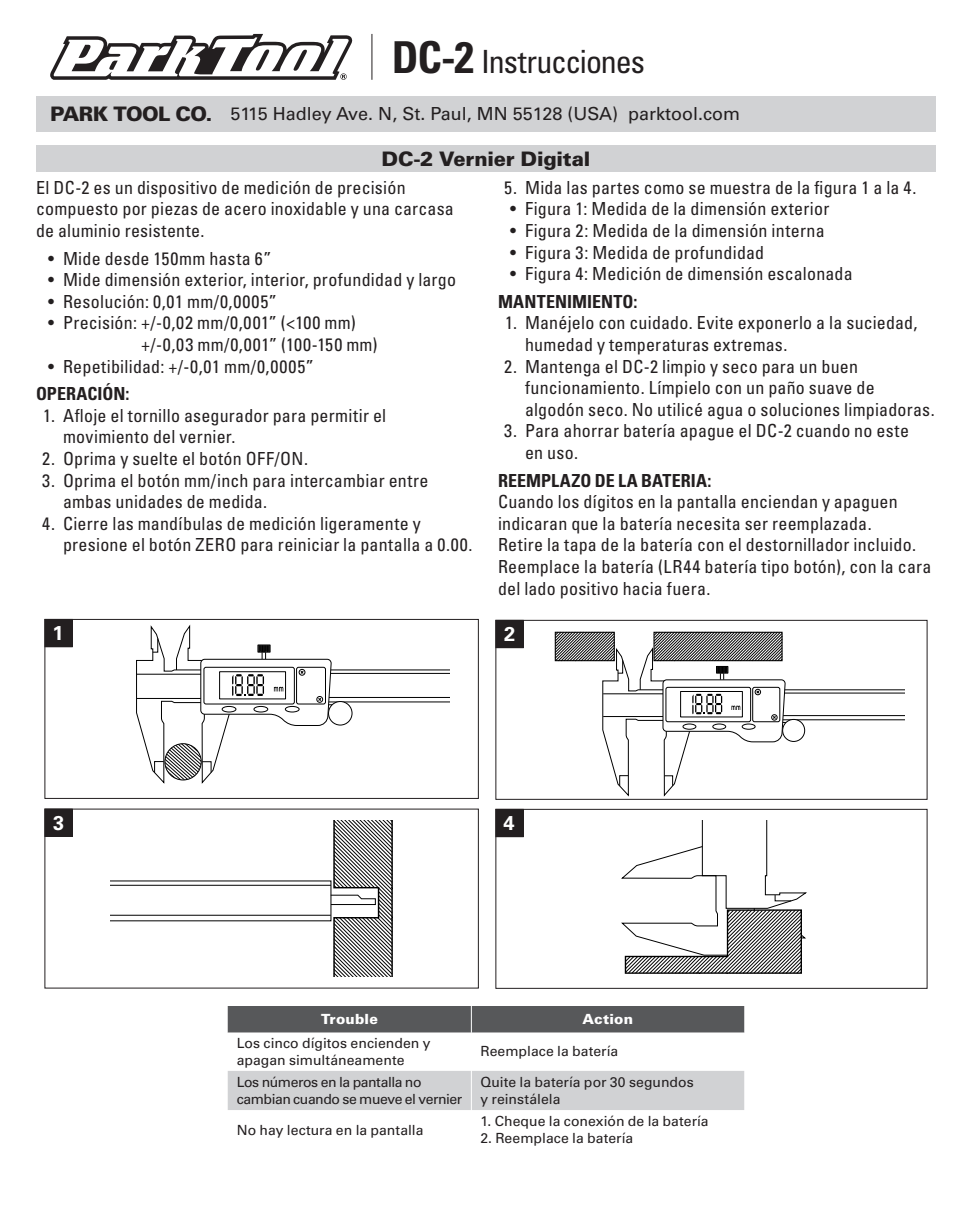
<style>
.page{position:relative;width:972px;height:1215px;background:#fff}
.page>*{position:absolute;margin:0;border:0;box-sizing:border-box;transform-origin:0 0}
.t1{font:condensed 32px "Univers LT Std";letter-spacing:-.035em;color:#231f20}
.t2{font:900 20px "Univers LT Std";letter-spacing:-.01em;color:#231f20}
.t3{font:700 20px "Univers LT Std";color:#fff}
.t4{font:condensed 18px/21.6px "Univers LT Std";letter-spacing:.015em;color:#231f20}
.t5{font:18px "Univers LT Std";color:#231f20}
.t6{font:700 condensed 18px "Univers LT Std";color:#231f20}
.t7{font:14px/16.8px "Univers LT Std";color:#231f20}
.t8{font:14px/16.8px "Univers LT Std";letter-spacing:-.03em;color:#231f20}
.t9{font:900 14px "Univers LT Std";letter-spacing:.01em;color:#fff}
.s1{font-weight:700;font-size:44px}
.s2{font-weight:900;font-size:20px}
</style>
<div class="page">
<div style="left:495px;top:809px;width:433px;height:180px;border:1px solid #231f20"></div>
<div style="left:495px;top:620px;width:433px;height:180px;border:1px solid #231f20"></div>
<div style="left:44px;top:619px;width:435px;height:180px;border:1px solid #231f20"></div>
<div style="left:36px;top:146px;width:900px;height:26px;background:#d1d2d4"></div>
<svg style="left:136px;top:624px;width:313px;height:160px"></svg>
<svg style="left:554px;top:631px;width:351px;height:166px"></svg>
<svg style="left:111px;top:820px;width:282px;height:157px"></svg>
<svg style="left:621px;top:820px;width:186px;height:154px"></svg>
<div style="left:45px;top:809px;width:27px;height:27px;background:#231f20"></div>
<div style="left:44px;top:809px;width:29px;height:28px;border:1px solid #231f20"></div>
<div style="left:496px;top:809px;width:27px;height:28px;background:#231f20"></div>
<div style="left:495px;top:809px;width:29px;height:28px;border:1px solid #231f20"></div>
<div style="left:496px;top:620px;width:27px;height:28px;background:#231f20"></div>
<div style="left:495px;top:620px;width:29px;height:28px;border:1px solid #231f20"></div>
<div style="left:45px;top:619px;width:27px;height:28px;background:#231f20"></div>
<div style="left:44px;top:619px;width:29px;height:28px;border:1px solid #231f20"></div>
<div style="left:228px;top:1071px;width:516px;height:39px;background:#d1d2d4"></div>
<div style="left:228px;top:1006px;width:516px;height:27px;background:#57585a"></div>
<hr style="left:471px;top:1071px;width:1px;height:39px;background:#fff">
<div style="left:36px;top:96px;width:900px;height:36px;background:#d1d2d4"></div>
<svg style="left:50px;top:34px;width:303px;height:46px"></svg>
<hr style="left:371px;top:34px;width:1px;height:46px;background:#231f20">
<h1 class="t1" style="left:392px;top:41px;width:255px"><span class="s1">DC-2</span> Instrucciones</h1>
<p class="t5" style="left:50px;top:103px;width:692px"><span class="s2">PARK TOOL CO.</span> 5115 Hadley Ave. N, St. Paul, MN 55128 (USA) parktool.com</p>
<p class="t2" style="left:382px;top:147px;width:210px">DC-2 Vernier Digital</p>
<p class="t4" style="left:36px;top:176px;width:419px">El DC-2 es un dispositivo de medición de precisión compuesto por piezas de acero inoxidable y una carcasa de aluminio resistente.</p>
<p class="t4" style="left:48px;top:247px;width:225px">• Mide desde 150mm hasta 6”</p>
<p class="t4" style="left:48px;top:269px;width:410px">• Mide dimensión exterior, interior, profundidad y largo</p>
<p class="t4" style="left:48px;top:290px;width:230px">• Resolución: 0,01 mm/0,0005”</p>
<p class="t4" style="left:141px;top:312px;width:238px;text-indent:-93px">• Precisión: +/-0,02 mm/0,001” (&lt;100 mm) +/-0,03 mm/0,001” (100-150 mm)</p>
<p class="t4" style="left:48px;top:355px;width:267px">• Repetibilidad: +/-0,01 mm/0,0005”</p>
<p class="t6" style="left:36px;top:383px;width:95px">OPERACIÓN:</p>
<p class="t4" style="left:63px;top:404px;width:325px;text-indent:-20px">1. Afloje el tornillo asegurador para permitir el movimiento del vernier.</p>
<p class="t4" style="left:42px;top:448px;width:267px">2. Oprima y suelte el botón OFF/ON.</p>
<p class="t4" style="left:63px;top:469px;width:367px;text-indent:-21px">3. Oprima el botón mm/inch para intercambiar entre ambas unidades de medida.</p>
<p class="t4" style="left:63px;top:512px;width:411px;text-indent:-21px">4. Cierre las mandíbulas de medición ligeramente y presione el botón ZERO para reiniciar la pantalla a 0.00.</p>
<p class="t4" style="left:504px;top:176px;width:414px">5. Mida las partes como se muestra de la figura 1 a la 4.</p>
<p class="t4" style="left:510px;top:198px;width:321px">• Figura 1: Medida de la dimensión exterior</p>
<p class="t4" style="left:510px;top:220px;width:316px">• Figura 2: Medida de la dimensión interna</p>
<p class="t4" style="left:510px;top:241px;width:256px">• Figura 3: Medida de profundidad</p>
<p class="t4" style="left:510px;top:263px;width:344px">• Figura 4: Medición de dimensión escalonada</p>
<p class="t6" style="left:498px;top:290px;width:141px">MANTENIMIENTO:</p>
<p class="t4" style="left:525px;top:312px;width:394px;text-indent:-20px">1. Manéjelo con cuidado. Evite exponerlo a la suciedad, humedad y temperaturas extremas.</p>
<p class="t4" style="left:525px;top:355px;width:411px;text-indent:-21px">2. Mantenga el DC-2 limpio y seco para un buen funcionamiento. Límpielo con un paño suave de algodón seco. No utilicé agua o soluciones limpiadoras.</p>
<p class="t4" style="left:525px;top:420px;width:386px;text-indent:-21px">3. Para ahorrar batería apague el DC-2 cuando no este en uso.</p>
<p class="t6" style="left:498px;top:469px;width:215px">REEMPLAZO DE LA BATERIA:</p>
<p class="t4" style="left:498px;top:491px;width:435px">Cuando los dígitos en la pantalla enciendan y apaguen indicaran que la batería necesita ser reemplazada.<br>Retire la tapa de la batería con el destornillador incluido.<br>Reemplace la batería (LR44 batería tipo botón), con la cara del lado positivo hacia fuera.</p>
<p class="t3" style="left:53px;top:622px;width:13px">1</p>
<p class="t3" style="left:504px;top:623px;width:13px">2</p>
<p class="t3" style="left:53px;top:811px;width:13px">3</p>
<p class="t3" style="left:504px;top:812px;width:13px">4</p>
<p class="t9" style="left:321px;top:1011px;width:58px">Trouble</p>
<p class="t9" style="left:583px;top:1011px;width:52px">Action</p>
<p class="t7" style="left:237px;top:1035px;width:195px">Los cinco dígitos encienden y apagan simultáneamente</p>
<p class="t7" style="left:480px;top:1043px;width:139px">Reemplace la batería</p>
<p class="t8" style="left:237px;top:1074px;width:227px">Los números en la pantalla no cambian cuando se mueve el vernier</p>
<p class="t7" style="left:480px;top:1074px;width:215px">Quite la batería por 30 segundos y reinstálela</p>
<p class="t7" style="left:237px;top:1121px;width:188px">No hay lectura en la pantalla</p>
<p class="t7" style="left:480px;top:1113px;width:230px">1. Cheque la conexión de la batería</p>
<p class="t7" style="left:480px;top:1130px;width:154px">2. Reemplace la batería</p>
</div>
